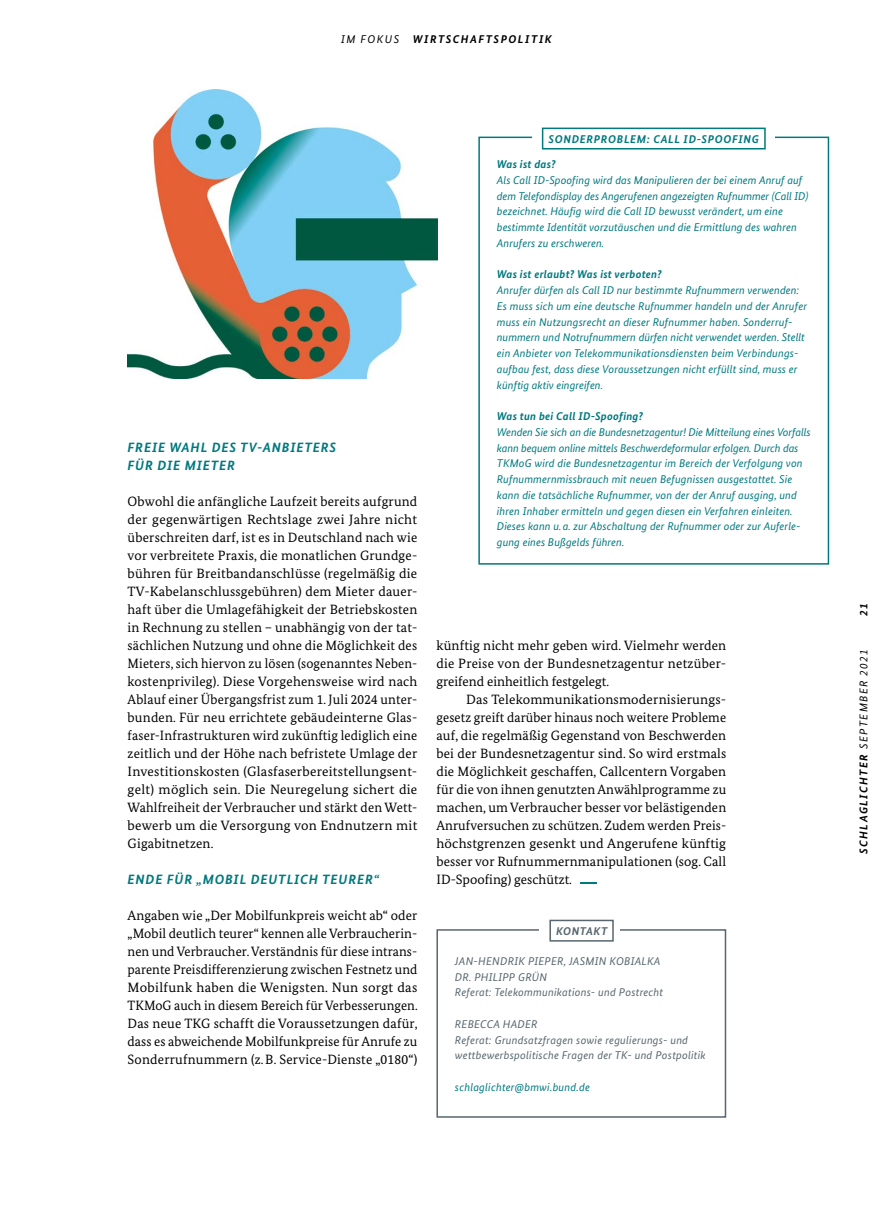
<style>
.page{position:relative;width:893px;height:1212px;background:#fff}
.page>*{position:absolute;margin:0;border:0;box-sizing:border-box;transform-origin:0 0}
.t1{font:13.5px/18px "Bundes Serif";letter-spacing:.01em;color:#000;text-align:justify}
.t2{font:italic 700 13.5px/18px "Bundes Sans";letter-spacing:.06em;color:#00797f}
.t3{font:italic 11.25px/15.8px "Bundes Sans";letter-spacing:.005em;color:#00797f}
.t4{font:italic 11.25px/15.8px "Bundes Sans";letter-spacing:.02em;color:#57666d}
.t5{font:italic 700 11.25px "Bundes Sans";letter-spacing:.02em;color:#00797f}
.t6{font:italic 700 11.25px "Bundes Sans";letter-spacing:.135em;color:#000}
.t7{font:italic 700 11.25px "Bundes Sans";letter-spacing:.06em;color:#00797f}
.t8{font:italic 700 11.25px "Bundes Sans";letter-spacing:.05em;color:#57666d}
.s1{font-weight:400}
</style>
<div class="page">
<div style="left:436px;top:929px;width:290px;height:189px;border:2px solid #57666d"></div>
<div style="left:539px;top:920px;width:81px;height:21px;background:#fff"></div>
<div style="left:549px;top:920px;width:65px;height:21px;border:2px solid #57666d"></div>
<div style="left:478px;top:137px;width:351px;height:428px;border:2px solid #00797f"></div>
<div style="left:532px;top:128px;width:242px;height:21px;background:#fff"></div>
<div style="left:542px;top:128px;width:224px;height:21px;border:2px solid #00797f"></div>
<svg style="left:580px;top:882px;width:16px;height:2px"></svg>
<img style="left:128px;top:89px;width:309px;height:290px">
<p class="t6" style="left:341px;top:32px;width:212px"><span class="s1">IM FOKUS</span> WIRTSCHAFTSPOLITIK</p>
<p class="t2" style="left:128px;top:438px;width:210px">FREIE WAHL DES TV-ANBIETERS<br>FÜR DIE MIETER</p>
<p class="t1" style="left:128px;top:492px;width:291px">Obwohl die anfängliche Laufzeit bereits aufgrund der gegenwärtigen Rechtslage zwei Jahre nicht überschreiten darf, ist es in Deutschland nach wie vor verbreitete Praxis, die monatlichen Grundge&shy;bühren für Breitbandanschlüsse (regelmäßig die TV-Kabelanschlussgebühren) dem Mieter dauer&shy;haft über die Umlagefähigkeit der Betriebskosten in Rechnung zu stellen – unabhängig von der tat&shy;sächlichen Nutzung und ohne die Möglichkeit des Mieters, sich hiervon zu lösen (sogenanntes Neben&shy;kostenprivileg). Diese Vorgehensweise wird nach Ablauf einer Übergangsfrist zum 1. Juli 2024 unter&shy;bunden. Für neu errichtete gebäudeinterne Glas&shy;faser-Infrastrukturen wird zukünftig lediglich eine zeitlich und der Höhe nach befristete Umlage der Investitionskosten (Glasfaserbereitstellungsent&shy;gelt) möglich sein. Die Neuregelung sichert die Wahlfreiheit der Verbraucher und stärkt den Wett&shy;bewerb um die Versorgung von Endnutzern mit Gigabitnetzen.</p>
<p class="t2" style="left:128px;top:870px;width:253px">ENDE FÜR „MOBIL DEUTLICH TEURER“</p>
<p class="t1" style="left:128px;top:906px;width:292px">Angaben wie „Der Mobilfunkpreis weicht ab“ oder „Mobil deutlich teurer“ kennen alle Verbraucherin&shy;nen und Verbraucher. Verständnis für diese intrans&shy;parente Preisdifferenzierung zwischen Festnetz und Mobilfunk haben die Wenigsten. Nun sorgt das TKMoG auch in diesem Bereich für Verbesserungen.<br>Das neue TKG schafft die Voraussetzungen dafür, dass es abweichende Mobilfunkpreise für Anrufe zu Sonderrufnummern (z.B. Service-Dienste „0180“)</p>
<p class="t7" style="left:548px;top:132px;width:212px">SONDERPROBLEM: CALL ID-SPOOFING</p>
<p class="t5" style="left:497px;top:157px;width:61px">Was ist das?</p>
<p class="t3" style="left:497px;top:172px;width:313px">Als Call ID-Spoofing wird das Manipulieren der bei einem Anruf auf dem Telefondisplay des Angerufenen angezeigten Rufnummer (Call ID) bezeichnet. Häufig wird die Call ID bewusst verändert, um eine bestimmte Identität vorzutäuschen und die Ermittlung des wahren Anrufers zu erschweren.</p>
<p class="t5" style="left:497px;top:268px;width:167px">Was ist erlaubt? Was ist verboten?</p>
<p class="t3" style="left:497px;top:282px;width:312px">Anrufer dürfen als Call ID nur bestimmte Rufnummern verwenden:<br>Es muss sich um eine deutsche Rufnummer handeln und der Anrufer muss ein Nutzungsrecht an dieser Rufnummer haben. Sonderruf&shy;nummern und Notrufnummern dürfen nicht verwendet werden. Stellt ein Anbieter von Telekommunikationsdiensten beim Verbindungs&shy;aufbau fest, dass diese Voraussetzungen nicht erfüllt sind, muss er künftig aktiv eingreifen.</p>
<p class="t5" style="left:497px;top:409px;width:148px">Was tun bei Call ID-Spoofing?</p>
<p class="t3" style="left:497px;top:424px;width:315px">Wenden Sie sich an die Bundesnetzagentur! Die Mitteilung eines Vorfalls kann bequem online mittels Beschwerdeformular erfolgen. Durch das TKMoG wird die Bundesnetzagentur im Bereich der Verfolgung von Rufnummernmissbrauch mit neuen Befugnissen ausgestattet. Sie kann die tatsächliche Rufnummer, von der der Anruf ausging, und ihren Inhaber ermitteln und gegen diesen ein Verfahren einleiten.<br>Dieses kann u.a. zur Abschaltung der Rufnummer oder zur Auferle&shy;gung eines Bußgelds führen.</p>
<p class="t1" style="left:436px;top:636px;width:291px">künftig nicht mehr geben wird. Vielmehr werden die Preise von der Bundesnetzagentur netzüber&shy;greifend einheitlich festgelegt.</p>
<p class="t1" style="left:436px;top:690px;width:291px;text-indent:30px">Das Telekommunikationsmodernisierungs&shy;gesetz greift darüber hinaus noch weitere Probleme auf, die regelmäßig Gegenstand von Beschwerden bei der Bundesnetzagentur sind. So wird erstmals die Möglichkeit geschaffen, Callcentern Vorgaben für die von ihnen genutzten Anwählprogramme zu machen, um Verbraucher besser vor belästigenden Anrufversuchen zu schützen. Zudem werden Preis&shy;höchstgrenzen gesenkt und Angerufene künftig besser vor Rufnummernmanipulationen (sog. Call ID-Spoofing) geschützt.</p>
<p class="t8" style="left:556px;top:924px;width:53px">KONTAKT</p>
<p class="t4" style="left:455px;top:953px;width:210px">JAN-HENDRIK PIEPER, JASMIN KOBIALKA<br>DR. PHILIPP GRÜN<br>Referat: Telekommunikations- und Postrecht</p>
<p class="t4" style="left:455px;top:1016px;width:252px">REBECCA HADER<br>Referat: Grundsatzfragen sowie regulierungs- und wettbewerbspolitische Fragen der TK- und Postpolitik</p>
<p class="t3" style="left:455px;top:1079px;width:137px">schlaglichter@bmwi.bund.de</p>
<p class="t6" style="left:857px;top:616px;width:14px;rotate:-90deg">21</p>
<p class="t6" style="left:857px;top:854px;width:206px;rotate:-90deg">SCHLAGLICHTER <span class="s1">SEPTEMBER 2021</span></p>
</div>
